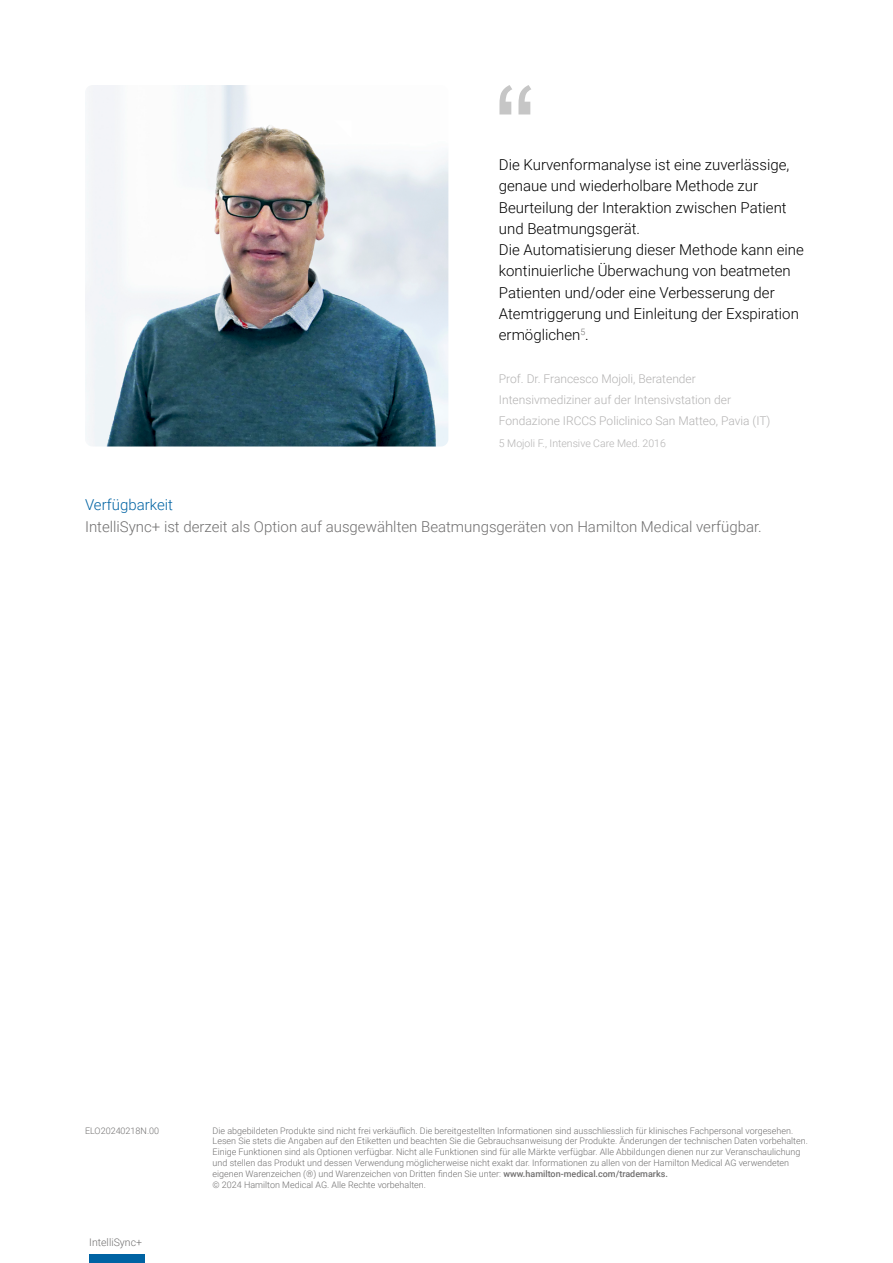
<style>
.page{position:relative;width:893px;height:1263px;background:#fff}
.page>*{position:absolute;margin:0;border:0;box-sizing:border-box;transform-origin:0 0}
.t1{font:300 15px/21.3px "Roboto";color:#000}
.t2{font:300 15px "Roboto";color:#706f6f}
.t3{font:300 15px "Roboto";color:#0063a3}
.t4{font:300 12px/21.3px "Roboto";color:#b3b2b2}
.t5{font:300 10.5px "Roboto";color:#b3b2b2}
.t6{font:300 10.5px "Roboto";color:#706f6f}
.t7{font:300 9px/10.8px "Roboto";color:#706f6f}
.s1{font-weight:500}
</style>
<div class="page">
<div style="left:89px;top:1254px;width:56px;height:9px;background:#0063a3"></div>
<svg style="left:499px;top:85px;width:32px;height:29px"></svg>
<img style="left:85px;top:85px;width:363px;height:361px">
<p class="t1" style="left:499px;top:154px;width:306px">Die Kurvenformanalyse ist eine zuverlässige, genaue und wiederholbare Methode zur Beurteilung der Interaktion zwischen Patient und Beatmungsgerät.<br>Die Automatisierung dieser Methode kann eine kontinuierliche Überwachung von beatmeten Patienten und/oder eine Verbesserung der Atemtriggerung und Einleitung der Exspiration ermöglichen<sup>5</sup>.</p>
<h2 class="t4" style="left:499px;top:367px;width:273px">Prof. Dr. Francesco Mojoli, Beratender<br>Intensivmediziner auf der Intensivstation der<br>Fondazione IRCCS Policlinico San Matteo, Pavia (IT)</h2>
<p class="t5" style="left:499px;top:435px;width:168px">5 Mojoli F., Intensive Care Med. 2016</p>
<h1 class="t3" style="left:85px;top:494px;width:89px">Verfügbarkeit</h1>
<h1 class="t2" style="left:85px;top:516px;width:678px">IntelliSync+ ist derzeit als Option auf ausgewählten Beatmungsgeräten von Hamilton Medical verfügbar.</h1>
<p class="t7" style="left:85px;top:1125px;width:76px">ELO20240218N.00</p>
<p class="t7" style="left:213px;top:1125px;width:597px">Die abgebildeten Produkte sind nicht frei verkäuflich. Die bereitgestellten Informationen sind ausschliesslich für klinisches Fachpersonal vorgesehen.<br>Lesen Sie stets die Angaben auf den Etiketten und beachten Sie die Gebrauchsanweisung der Produkte. Änderungen der technischen Daten vorbehalten.<br>Einige Funktionen sind als Optionen verfügbar. Nicht alle Funktionen sind für alle Märkte verfügbar. Alle Abbildungen dienen nur zur Veranschaulichung und stellen das Produkt und dessen Verwendung möglicherweise nicht exakt dar. Informationen zu allen von der Hamilton Medical AG verwendeten eigenen Warenzeichen (®) und Warenzeichen von Dritten finden Sie unter: <span class="s1">www.hamilton-medical.com/trademarks.<br></span>© 2024 Hamilton Medical AG. Alle Rechte vorbehalten.</p>
<p class="t6" style="left:89px;top:1235px;width:54px">IntelliSync+</p>
</div>
